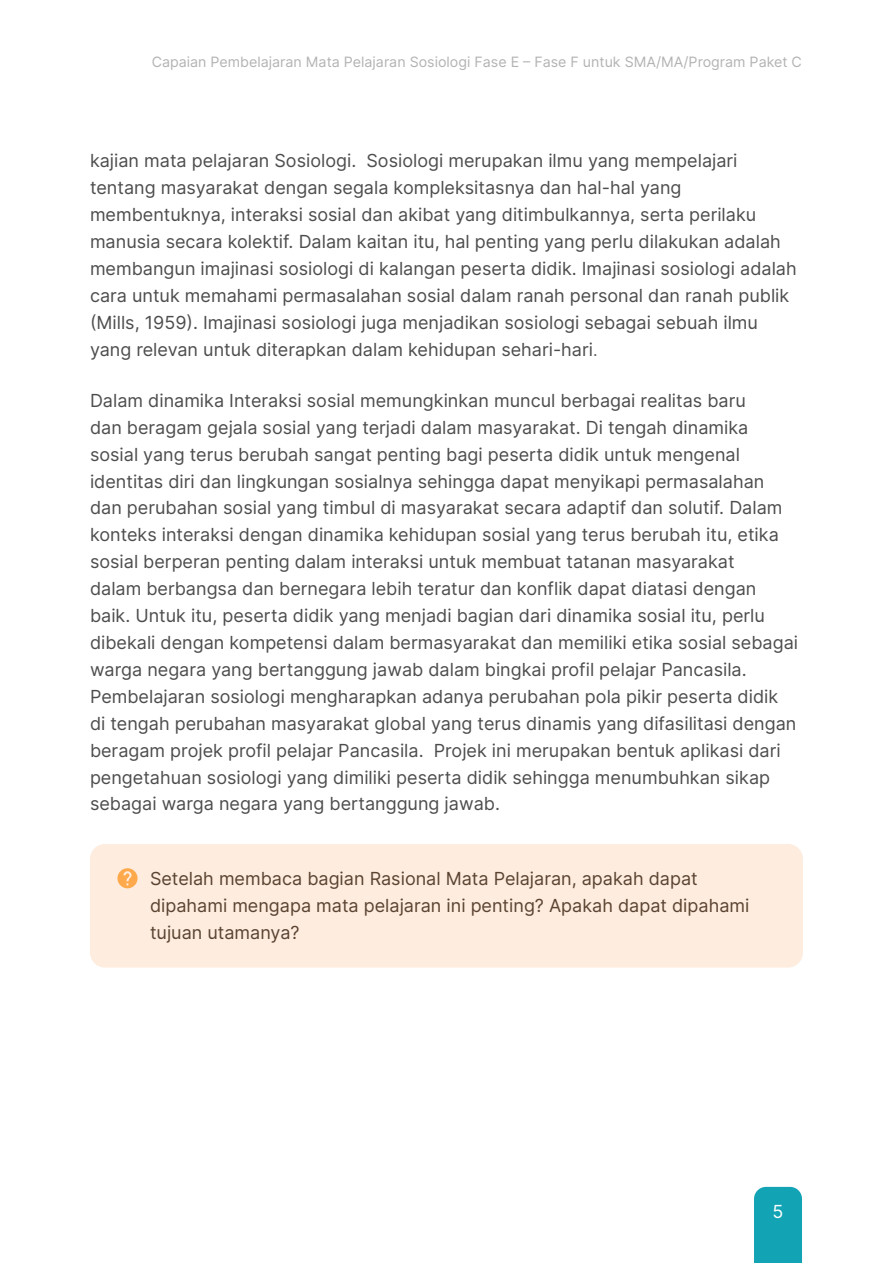
<style>
.page{position:relative;width:893px;height:1263px;background:#fff}
.page>*{position:absolute;margin:0;border:0;box-sizing:border-box;transform-origin:0 0}
.t1{font:18px/26.8px "Inter";color:#4d4d4d}
.Orange{font:18px/26.8px "Inter";color:#5a4331}
.t2{font:18px "Inter";color:#fff}
.t3{font:14.25px "Inter";color:#b3b3b3}
.s1{font-family:"Times New Roman"}
</style>
<div class="page">
<div style="left:754px;top:1187px;width:48px;height:76px;background:#12a3b4"></div>
<div style="left:90px;top:844px;width:713px;height:123px;background:#feecde;border-radius:15px"></div>
<svg style="left:117px;top:868px;width:21px;height:20px"></svg>
<p class="t3" style="left:152px;top:51px;width:652px">Capaian Pembelajaran Mata Pelajaran Sosiologi Fase E – Fase F untuk SMA/MA/Program Paket C</p>
<p class="t1" style="left:90px;top:147px;width:708px">kajian mata pelajaran Sosiologi. Sosiologi merupakan ilmu yang mempelajari tentang masyarakat dengan segala kompleksitasnya dan hal-hal yang membentuknya, interaksi sosial dan akibat yang ditimbulkannya, serta perilaku manusia secara kolektif. Dalam kaitan itu, hal penting yang perlu dilakukan adalah membangun imajinasi sosiologi di kalangan peserta didik. Imajinasi sosiologi adalah cara untuk memahami permasalahan sosial dalam ranah personal dan ranah publik (Mills, 1959). Imajinasi sosiologi juga menjadikan sosiologi sebagai sebuah ilmu yang relevan untuk diterapkan dalam kehidupan sehari-hari<span class="s1">.</span></p>
<p class="t1" style="left:90px;top:386px;width:710px">Dalam dinamika Interaksi sosial memungkinkan muncul berbagai realitas baru<br>dan beragam gejala sosial yang terjadi dalam masyarakat. Di tengah dinamika sosial yang terus berubah sangat penting bagi peserta didik untuk mengenal identitas diri dan lingkungan sosialnya sehingga dapat menyikapi permasalahan dan perubahan sosial yang timbul di masyarakat secara adaptif dan solutif. Dalam konteks interaksi dengan dinamika kehidupan sosial yang terus berubah itu, etika sosial berperan penting dalam interaksi untuk membuat tatanan masyarakat<br>dalam berbangsa dan bernegara lebih teratur dan konflik dapat diatasi dengan baik. Untuk itu, peserta didik yang menjadi bagian dari dinamika sosial itu, perlu dibekali dengan kompetensi dalam bermasyarakat dan memiliki etika sosial sebagai warga negara yang bertanggung jawab dalam bingkai profil pelajar Pancasila.<br>Pembelajaran sosiologi mengharapkan adanya perubahan pola pikir peserta didik di tengah perubahan masyarakat global yang terus dinamis yang difasilitasi dengan beragam projek profil pelajar Pancasila. Projek ini merupakan bentuk aplikasi dari pengetahuan sosiologi yang dimiliki peserta didik sehingga menumbuhkan sikap sebagai warga negara yang bertanggung jawab.</p>
<p class="Orange" style="left:150px;top:865px;width:601px">Setelah membaca bagian Rasional Mata Pelajaran, apakah dapat dipahami mengapa mata pelajaran ini penting? Apakah dapat dipahami tujuan utamanya?</p>
<p class="t2" style="left:772px;top:1198px;width:12px">5</p>
</div>
